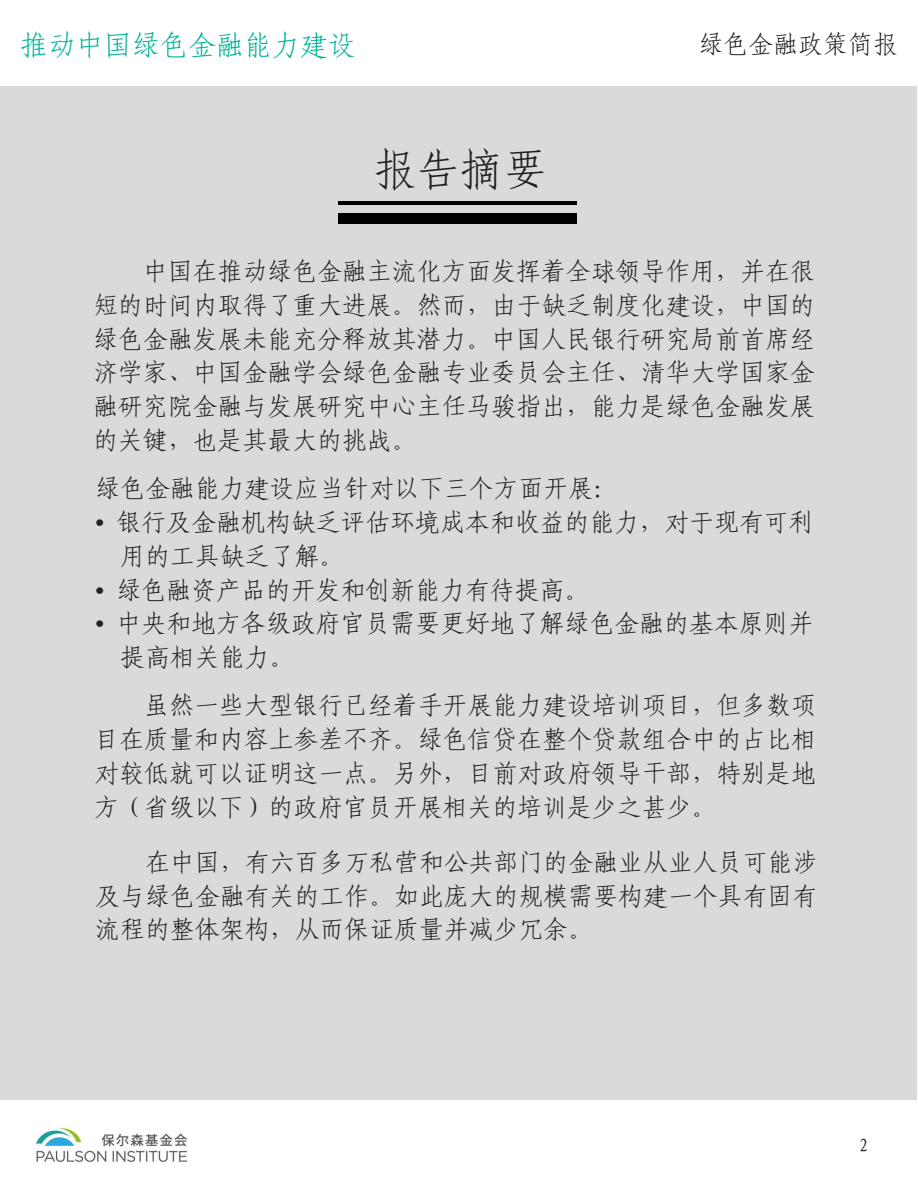
<style>
.page{position:relative;width:918px;height:1188px;background:#fff}
.page>*{position:absolute;margin:0;border:0;box-sizing:border-box;transform-origin:0 0}
.t1{font:43.65px "Fang Song GB2312";color:#222}
.t2{font:28.05px "Fang Song GB2312";color:#00b398}
.t3{font:24.9px/33.8px "Fang Song GB2312";color:#222;text-align:justify}
.t4{font:18.75px "Fang Song GB2312";color:#222}
.s1{font-family:"Liberation Sans"}
</style>
<div class="page">
<div style="left:0;top:87px;width:916px;height:1013px;background:#dadada"></div>
<hr style="left:339px;top:201px;width:238px;height:4px;background:#000">
<div style="left:339px;top:213px;width:238px;height:11px;background:#000"></div>
<img style="left:35px;top:1126px;width:153px;height:36px">
<p class="t2" style="left:20px;top:31px;width:338px">推动中国绿色金融能力建设</p>
<p class="t3" style="left:699px;top:27px;width:201px">绿色金融政策简报</p>
<h1 class="t1" style="left:373px;top:147px;width:176px">报告摘要</h1>
<p class="t3" style="left:93px;top:254px;width:723px;text-indent:50px">中国在推动绿色金融主流化方面发挥着全球领导作用，并在很短的时间内取得了重大进展。然而，由于缺乏制度化建设，中国的绿色金融发展未能充分释放其潜力。中国人民银行研究局前首席经济学家、中国金融学会绿色金融专业委员会主任、清华大学国家金融研究院金融与发展研究中心主任马骏指出，能力是绿色金融发展的关键，也是其最大的挑战。</p>
<p class="t3" style="left:96px;top:471px;width:524px">绿色金融能力建设应当针对以下三个方面开展：</p>
<p class="t3" style="left:121px;top:505px;width:695px;text-indent:-25px"><span class="s1">•</span> 银行及金融机构缺乏评估环境成本和收益的能力，对于现有可利用的工具缺乏了解。</p>
<p class="t3" style="left:96px;top:573px;width:496px"><span class="s1">•</span> 绿色融资产品的开发和创新能力有待提高。</p>
<p class="t3" style="left:121px;top:606px;width:695px;text-indent:-25px"><span class="s1">•</span> 中央和地方各级政府官员需要更好地了解绿色金融的基本原则并提高相关能力。</p>
<p class="t3" style="left:94px;top:689px;width:723px;text-indent:50px">虽然一些大型银行已经着手开展能力建设培训项目，但多数项目在质量和内容上参差不齐。绿色信贷在整个贷款组合中的占比相对较低就可以证明这一点。另外，目前对政府领导干部，特别是地方（省级以下）的政府官员开展相关的培训是少之甚少。</p>
<p class="t3" style="left:96px;top:845px;width:723px;text-indent:50px">在中国，有六百多万私营和公共部门的金融业从业人员可能涉及与绿色金融有关的工作。如此庞大的规模需要构建一个具有固有流程的整体架构，从而保证质量并减少冗余。</p>
<p class="t4" style="left:859px;top:1136px;width:11px">2</p>
</div>
